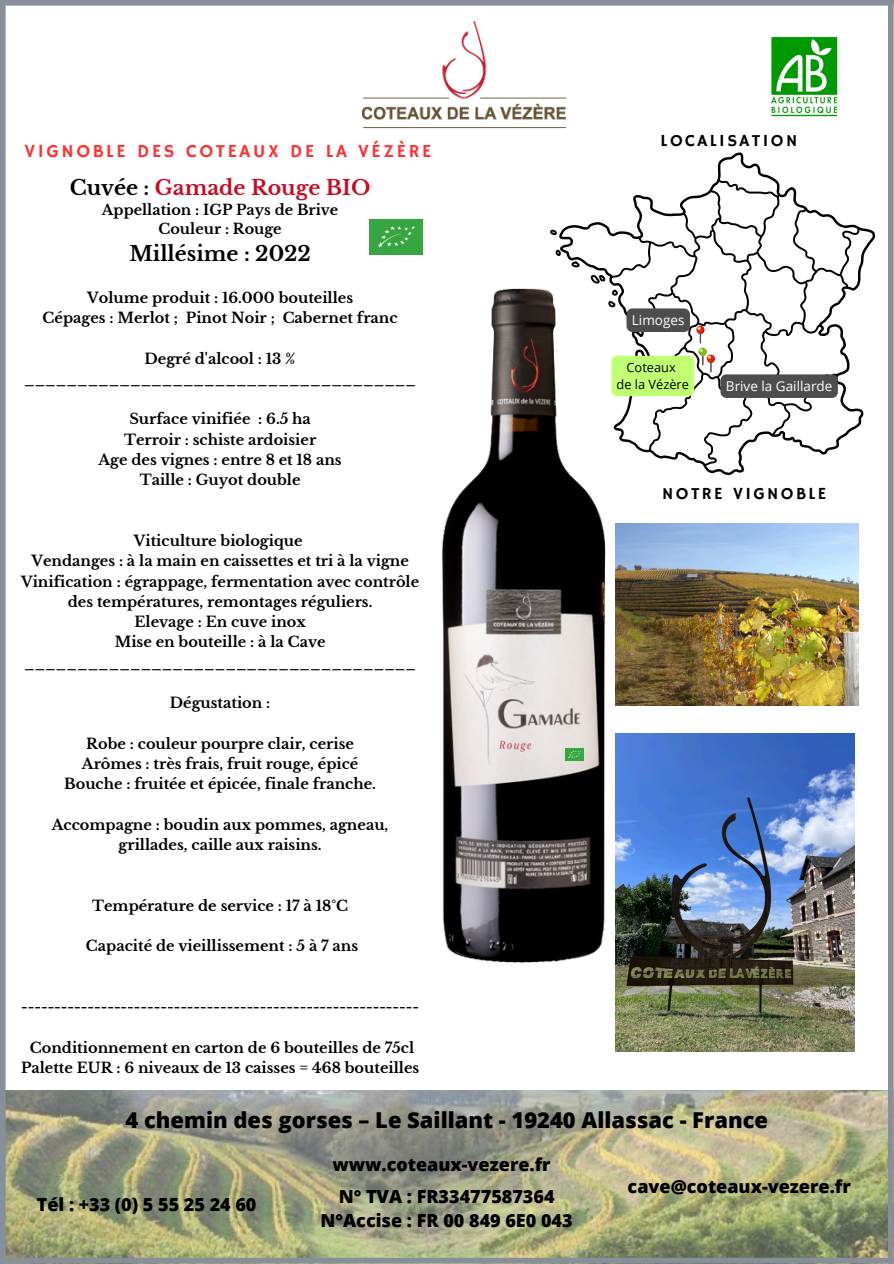
<style>
.page{position:relative;width:894px;height:1264px;background:#fff}
.page>*{position:absolute;margin:0;border:0;box-sizing:border-box;transform-origin:0 0}
.t1{font:800 21.9px "Open Sans";color:#000}
.t2{font:700 20.55px "Libre Baskerville";color:#cb0a20}
.t3{font:700 20.55px "Libre Baskerville";color:#000}
.t4{font:18.45px "Hammersmith One";letter-spacing:.145em;color:#ff3131}
.t5{font:800 18px/24.8px "Open Sans";color:#000;text-align:center}
.t6{font:16.95px "Hammersmith One";letter-spacing:.145em;color:#000}
.t7{font:700 14.55px/20.2px "Libre Baskerville";color:#000;text-align:center}
.t8{font:700 14.4px "Libre Baskerville";color:#000}
.t9{font:13.5px "Open Sans";color:#fff}
.t10{font:12.75px/17.5px "Open Sans";color:#000;text-align:center}
.s1{color:#000}
</style>
<div class="page">
<img style="left:6px;top:1090px;width:881px;height:167px">
<img style="left:362px;top:22px;width:204px;height:106px">
<div style="left:0;top:0;width:893px;height:6px;background:#879099"></div>
<div style="left:0;top:1257px;width:893px;height:6px;background:#879099"></div>
<div style="left:0;top:0;width:6px;height:1263px;background:#879099"></div>
<div style="left:887px;top:0;width:6px;height:1263px;background:#879099"></div>
<img style="left:369px;top:219px;width:53px;height:35px">
<img style="left:771px;top:37px;width:66px;height:79px">
<img style="left:615px;top:523px;width:243px;height:183px">
<img style="left:615px;top:733px;width:239px;height:318px">
<svg style="left:559px;top:152px;width:315px;height:323px"></svg>
<svg style="left:615px;top:290px;width:2px;height:17px"></svg>
<svg style="left:555px;top:250px;width:5px;height:6px"></svg>
<svg style="left:550px;top:230px;width:6px;height:5px"></svg>
<svg style="left:571px;top:261px;width:8px;height:6px"></svg>
<div style="left:626px;top:308px;width:63px;height:24px;background:#4d4d4d;border-radius:6px"></div>
<div style="left:720px;top:374px;width:117px;height:24px;background:#4d4d4d"></div>
<svg style="left:615px;top:314px;width:99px;height:82px"></svg>
<img style="left:442px;top:268px;width:173px;height:695px">
<img style="left:565px;top:748px;width:18px;height:12px">
<p class="t4" style="left:24px;top:141px;width:408px">VIGNOBLE DES COTEAUX DE LA VÉZÈRE</p>
<p class="t2" style="left:70px;top:175px;width:302px"><span class="s1">Cuvée :</span> Gamade Rouge BIO</p>
<h2 class="t8" style="left:102px;top:201px;width:238px">Appellation : IGP Pays de Brive</h2>
<h2 class="t8" style="left:158px;top:220px;width:125px">Couleur : Rouge</h2>
<p class="t3" style="left:129px;top:241px;width:183px">Millésime : 2022</p>
<p class="t7" style="left:87px;top:288px;width:267px">Volume produit : 16.000 bouteilles</p>
<p class="t7" style="left:43px;top:308px;width:356px">Cépages : Merlot ; Pinot Noir ; Cabernet franc</p>
<p class="t7" style="left:145px;top:348px;width:152px">Degré d'alcool : 13 %</p>
<p class="t7" style="left:24px;top:369px;width:393px">_____________________________________</p>
<p class="t7" style="left:129px;top:409px;width:183px">Surface vinifiée : 6.5 ha</p>
<p class="t7" style="left:124px;top:429px;width:194px">Terroir : schiste ardoisier</p>
<p class="t7" style="left:99px;top:450px;width:244px">Age des vignes : entre 8 et 18 ans</p>
<p class="t7" style="left:140px;top:470px;width:162px">Taille : Guyot double</p>
<p class="t7" style="left:134px;top:531px;width:170px">Viticulture biologique</p>
<p class="t7" style="left:31px;top:551px;width:379px">Vendanges : à la main en caissettes et tri à la vigne</p>
<p class="t7" style="left:21px;top:571px;width:399px">Vinification : égrappage, fermentation avec contrôle des températures, remontages réguliers.</p>
<p class="t7" style="left:134px;top:612px;width:173px">Elevage : En cuve inox</p>
<p class="t7" style="left:115px;top:632px;width:212px">Mise en bouteille : à la Cave</p>
<p class="t7" style="left:24px;top:652px;width:393px">_____________________________________</p>
<p class="t7" style="left:170px;top:693px;width:102px">Dégustation :</p>
<p class="t7" style="left:86px;top:733px;width:269px">Robe : couleur pourpre clair, cerise</p>
<p class="t7" style="left:82px;top:753px;width:278px">Arômes : très frais, fruit rouge, épicé</p>
<p class="t7" style="left:64px;top:774px;width:313px">Bouche : fruitée et épicée, finale franche.</p>
<p class="t7" style="left:52px;top:814px;width:338px">Accompagne : boudin aux pommes, agneau, grillades, caille aux raisins.</p>
<p class="t7" style="left:92px;top:895px;width:257px">Température de service : 17 à 18°C</p>
<p class="t7" style="left:86px;top:936px;width:274px">Capacité de vieillissement : 5 à 7 ans</p>
<p class="t7" style="left:21px;top:996px;width:399px">------------------------------------------------------------</p>
<p class="t7" style="left:30px;top:1037px;width:386px">Conditionnement en carton de 6 bouteilles de 75cl</p>
<p class="t7" style="left:21px;top:1057px;width:399px">Palette EUR : 6 niveaux de 13 caisses = 468 bouteilles</p>
<h1 class="t6" style="left:660px;top:130px;width:138px">LOCALISATION</h1>
<p class="t9" style="left:631px;top:310px;width:54px">Limoges</p>
<p class="t10" style="left:616px;top:358px;width:74px">Coteaux<br>de la Vézère</p>
<p class="t9" style="left:725px;top:376px;width:108px">Brive la Gaillarde</p>
<p class="t6" style="left:662px;top:483px;width:165px">NOTRE VIGNOBLE</p>
<p class="t1" style="left:125px;top:1104px;width:643px">4 chemin des gorses – Le Saillant - 19240 Allassac - France</p>
<p class="t5" style="left:37px;top:1191px;width:221px">Tél : +33 (0) 5 55 25 24 60</p>
<p class="t5" style="left:332px;top:1151px;width:220px">www.coteaux-vezere.fr</p>
<p class="t5" style="left:320px;top:1183px;width:253px">N° TVA : FR33477587364<br>N°Accise : FR 00 849 6E0 043</p>
<h2 class="t5" style="left:627px;top:1173px;width:224px">cave@coteaux-vezere.fr</h2>
</div>
